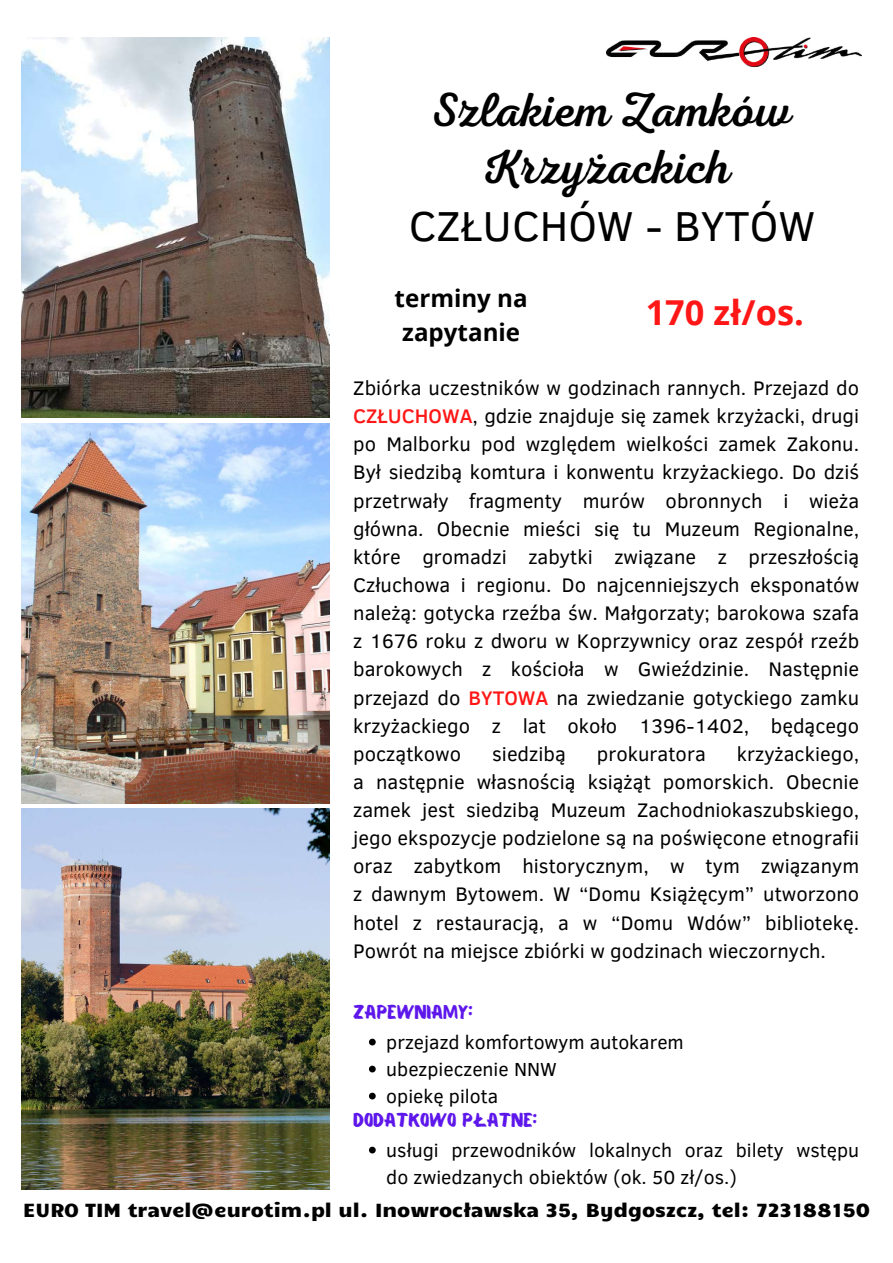
<style>
.page{position:relative;width:893px;height:1263px;background:#fff}
.page>*{position:absolute;margin:0;border:0;box-sizing:border-box;transform-origin:0 0}
.t1{font:48.15px/57.4px "RTL Adam Script Regular";color:#000;text-align:center}
.t2{font:42.9px "Clear Sans";color:#000}
.t3{font:700 34.35px "Open Sans";color:#ff1616}
.t4{font:700 24.15px/33.5px "Open Sans";color:#000;text-align:center}
.t5{font:20.17px/28.1px "Clear Sans";color:#000;text-align:justify}
.t6{font:19.42px/27px "Clear Sans";color:#000}
.t7{font:19.42px "Balmy";color:#5e17eb}
.t8{font:19.2px "Candal";color:#000}
.s1{font-weight:500;color:#ff1616}
</style>
<div class="page">
<img style="left:21px;top:38px;width:308px;height:380px">
<img style="left:21px;top:424px;width:308px;height:379px">
<img style="left:21px;top:809px;width:308px;height:380px">
<img style="left:606px;top:38px;width:255px;height:28px">
<svg style="left:369px;top:1039px;width:7px;height:6px"></svg>
<svg style="left:369px;top:1066px;width:7px;height:6px"></svg>
<svg style="left:369px;top:1093px;width:7px;height:6px"></svg>
<svg style="left:369px;top:1147px;width:7px;height:6px"></svg>
<h1 class="t1" style="left:430px;top:83px;width:363px">Szlakiem Zamków<br>Krzyżackich</h1>
<h2 class="t2" style="left:409px;top:195px;width:408px">CZŁUCHÓW - BYTÓW</h2>
<p class="t4" style="left:395px;top:281px;width:135px">terminy na zapytanie</p>
<p class="t5" style="left:353px;top:373px;width:507px">Zbiórka uczestników w godzinach rannych. Przejazd do <span class="s1">CZŁUCHOWA</span>, gdzie znajduje się zamek krzyżacki, drugi po Malborku pod względem wielkości zamek Zakonu.<br>Był siedzibą komtura i konwentu krzyżackiego. Do dziś przetrwały fragmenty murów obronnych i wieża główna. Obecnie mieści się tu Muzeum Regionalne, które gromadzi zabytki związane z przeszłością Człuchowa i regionu. Do najcenniejszych eksponatów należą: gotycka rzeźba św. Małgorzaty; barokowa szafa z 1676 roku z dworu w Koprzywnicy oraz zespół rzeźb barokowych z kościoła w Gwieździnie. Następnie przejazd do <span class="s1">BYTOWA</span> na zwiedzanie gotyckiego zamku krzyżackiego z lat około 1396-1402, będącego początkowo</p>
<h3 class="t3" style="left:645px;top:289px;width:160px">170 zł/os.</h3>
<p class="t5" style="left:353px;top:739px;width:507px;text-indent:384px">krzyżackiego, a następnie własnością książąt pomorskich. Obecnie zamek jest siedzibą Muzeum Zachodniokaszubskiego, jego ekspozycje podzielone są na poświęcone etnografii oraz zabytkom historycznym, w tym związanym z dawnym Bytowem. W “Domu Książęcym” utworzono hotel z restauracją, a w “Domu Wdów” bibliotekę.<br>Powrót na miejsce zbiórki w godzinach wieczornych.</p>
<p class="t5" style="left:492px;top:739px;width:75px">siedzibą</p>
<p class="t5" style="left:597px;top:739px;width:110px">prokuratora</p>
<p class="t7" style="left:353px;top:1004px;width:121px">ZAPEWNIAMY:</p>
<p class="t6" style="left:386px;top:1027px;width:299px">przejazd komfortowym autokarem ubezpieczenie NNW<br>opiekę pilota</p>
<p class="t7" style="left:353px;top:1112px;width:185px">DODATKOWO PŁATNE:</p>
<p class="t6" style="left:386px;top:1135px;width:474px">usługi przewodników lokalnych oraz bilety wstępu do zwiedzanych obiektów (ok. 50 zł/os.)</p>
<p class="t8" style="left:23px;top:1196px;width:848px">EURO TIM travel@eurotim.pl ul. Inowrocławska 35, Bydgoszcz, tel: 723188150</p>
</div>
